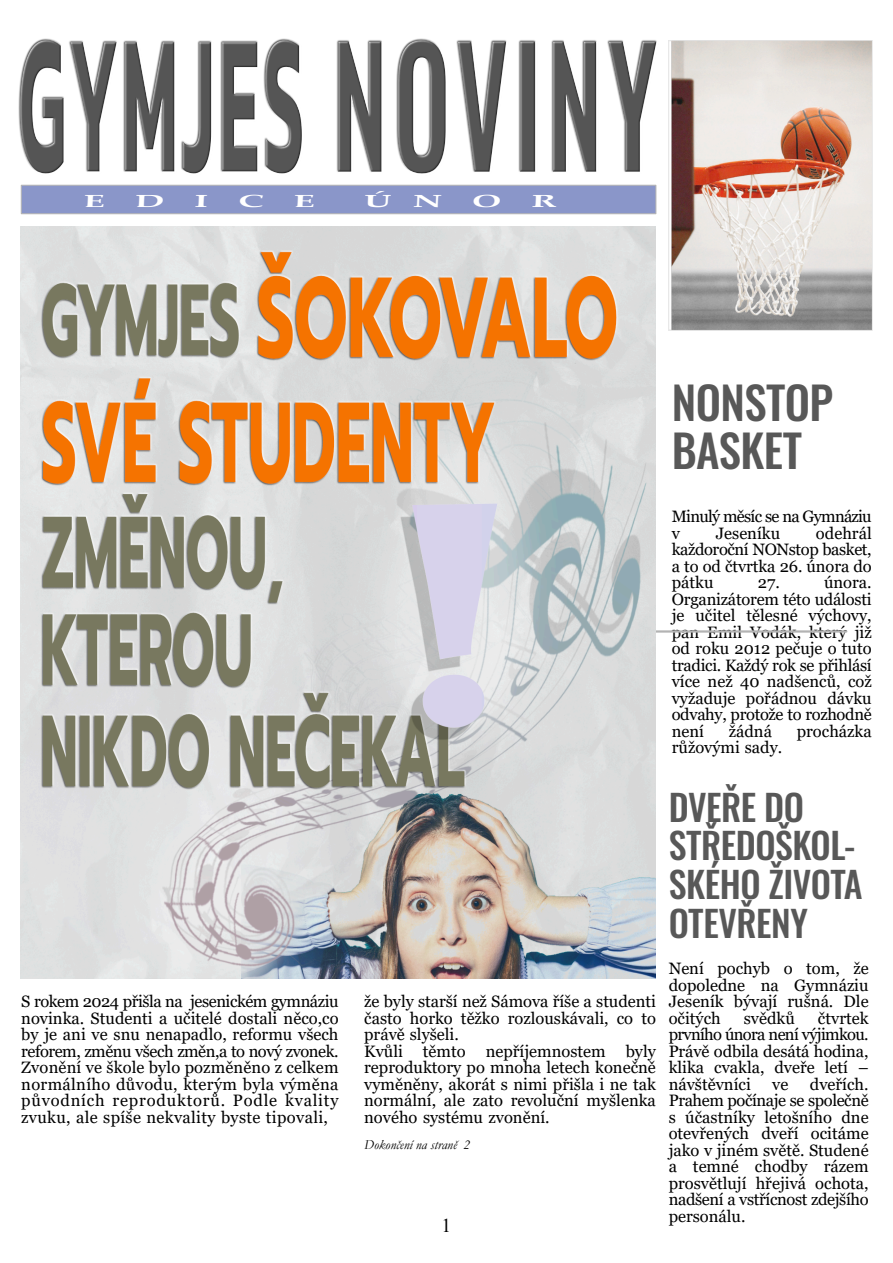
<style>
.page{position:relative;width:893px;height:1263px;background:#fff}
.page>*{position:absolute;margin:0;border:0;box-sizing:border-box;transform-origin:0 0}
.t1{font:500 45px/48.6px "Oswald";letter-spacing:-.01em;color:#585858}
.t2{font:500 36px/38.8px "Oswald";letter-spacing:-.01em;color:#585858}
.t3{font:19.5px "Times New Roman";color:#000}
.t4{font:700 17.55px "Palatino Linotype";color:#fff;scale:2.02 1}
.t5{font:16.5px/16.5px "Georgia";color:#000;text-align:justify}
.t6{font:16.5px/16.5px "Georgia";letter-spacing:-.045em;color:#000}
.t7{font:italic 13.8px "Garamond";color:#000}
</style>
<div class="page">
<img style="left:19px;top:39px;width:638px;height:135px">
<hr style="left:608px;top:630px;width:238px;height:3px;background:#b3b3b3">
<div style="left:21px;top:185px;width:635px;height:29px;background:#8a96c9;border:1px solid #b3b3b3"></div>
<img style="left:21px;top:226px;width:635px;height:752px">
<img style="left:668px;top:41px;width:204px;height:289px">
<p class="t4" style="left:83px;top:195px;width:13px">E</p>
<p class="t4" style="left:135px;top:195px;width:17px">D</p>
<p class="t4" style="left:194px;top:195px;width:9px">I</p>
<p class="t4" style="left:238px;top:195px;width:15px">C</p>
<p class="t4" style="left:294px;top:195px;width:13px">E</p>
<p class="t4" style="left:364px;top:195px;width:41px">Ú N</p>
<p class="t4" style="left:472px;top:195px;width:17px">O</p>
<p class="t4" style="left:531px;top:195px;width:14px">R</p>
<p class="t5" style="left:21px;top:995px;width:319px">S rokem 2024 přišla na jesenickém gymnáziu novinka. Studenti a učitelé dostali něco,co by je ani ve snu nenapadlo, reformu všech reforem, změnu všech změn,a to nový zvonek.<br>Zvonění ve škole bylo pozměněno z celkem normálního důvodu, kterým byla výměna původních reproduktorů. Podle kvality zvuku, ale spíše nekvality byste tipovali,</p>
<h1 class="t1" style="left:672px;top:376px;width:163px">NONSTOP<br>BASKET</h1>
<p class="t5" style="left:364px;top:995px;width:293px;text-align:left">že byly starší než Sámova říše a studenti často horko těžko rozlouskávali, co to právě slyšeli.<br>Kvůli těmto nepříjemnostem byly reproduktory po mnoha letech konečně vyměněny, akorát s nimi přišla i ne tak normální, ale zato revoluční myšlenka nového systému zvonění.</p>
<p class="t7" style="left:364px;top:1139px;width:107px">Dokončení na straně 2</p>
<p class="t3" style="left:442px;top:1219px;width:11px">1</p>
<p class="t6" style="left:672px;top:510px;width:201px">Minulý měsíc se na Gymnáziu v</p>
<p class="t5" style="left:672px;top:526px;width:201px;text-indent:144px">odehrál každoroční NONstop basket, a to od čtvrtka 26. února do pátku</p>
<p class="t5" style="left:716px;top:526px;width:66px">Jeseníku</p>
<p class="t5" style="left:672px;top:576px;width:201px;text-indent:152px">února.<br>Organizátorem této události je učitel tělesné výchovy, pan Emil Vodák, který již od roku 2012 pečuje o tuto tradici. Každý rok se přihlásí více než 40 nadšenců, což vyžaduje pořádnou dávku odvahy, protože to rozhodně není</p>
<p class="t5" style="left:758px;top:576px;width:23px">27.</p>
<p class="t5" style="left:729px;top:724px;width:45px">žádná</p>
<p class="t5" style="left:797px;top:724px;width:76px">procházka</p>
<p class="t5" style="left:672px;top:741px;width:112px">růžovými sady.</p>
<h2 class="t2" style="left:669px;top:786px;width:196px">DVEŘE DO<br>STŘEDOŠKOL-<br>SKÉHO ŽIVOTA<br>OTEVŘENY</h2>
<p class="t5" style="left:669px;top:962px;width:201px">Není pochyb o tom, že dopoledne na Gymnáziu Jeseník bývají rušná. Dle očitých</p>
<p class="t5" style="left:744px;top:1011px;width:53px">svědků</p>
<p class="t5" style="left:669px;top:1011px;width:201px;text-indent:149px">čtvrtek prvního února není výjimkou.<br>Právě odbila desátá hodina, klika cvakla, dveře letí – návštěvníci</p>
<p class="t5" style="left:669px;top:1077px;width:201px;text-indent:141px">dveřích.<br>Prahem počínaje se společně s účastníky letošního dne otevřených dveří ocitáme jako v jiném světě. Studené a temné chodby rázem prosvětlují hřejivá ochota, nadšení a vstřícnost zdejšího personálu.</p>
<p class="t5" style="left:772px;top:1077px;width:18px">ve</p>
</div>
